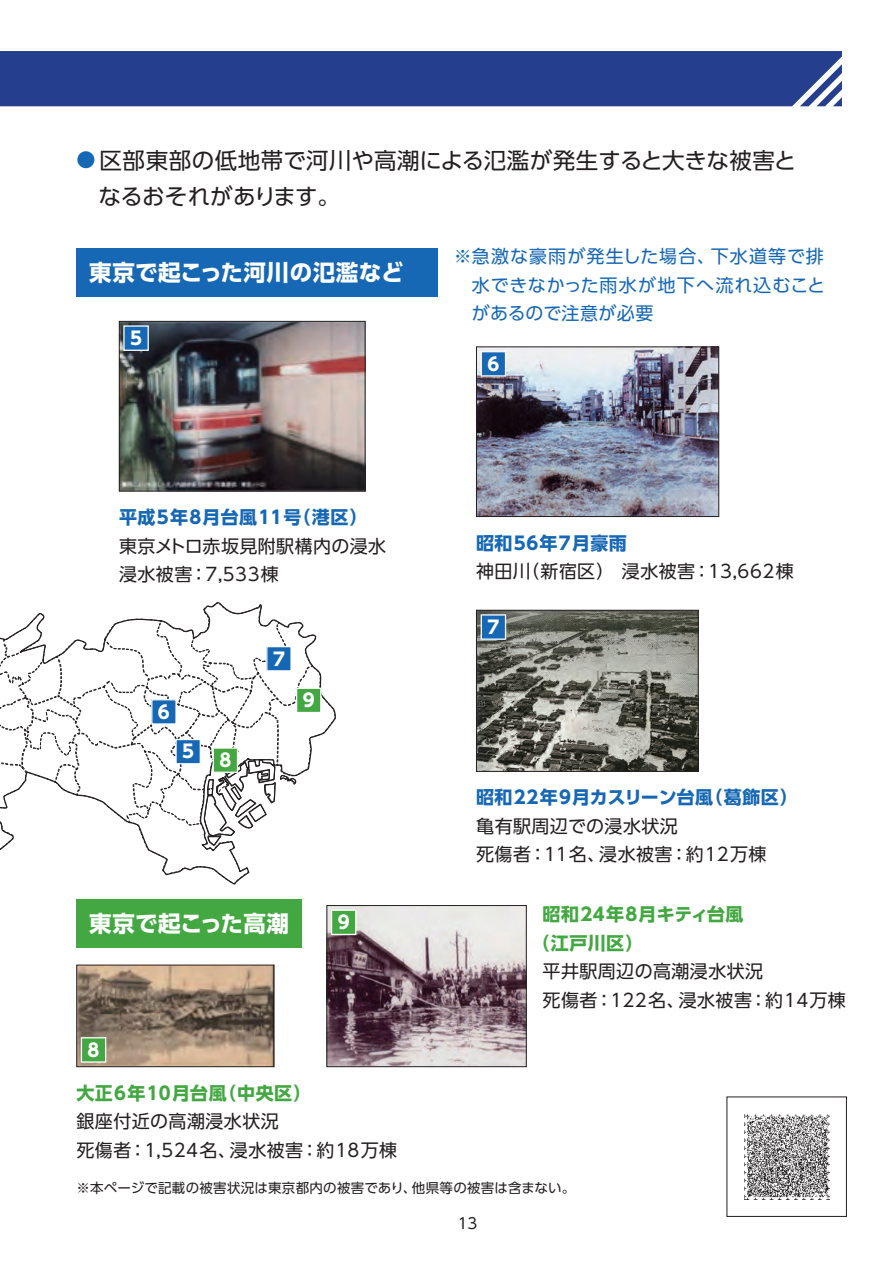
<style>
.page{position:relative;width:893px;height:1263px;background:#fff}
.page>*{position:absolute;margin:0;border:0;box-sizing:border-box;transform-origin:0 0}
.基_本文_15pt{font:22.5px/36px "UD Shin Go Pro";letter-spacing:.01em;color:#231f20}
.基_本文_15pt-2{font:700 22.5px "UD Shin Go Pro";letter-spacing:.015em;color:#fff}
.基_キャプション_12pt{font:18px "UD Shin Go Pro";letter-spacing:.025em;color:#231f20}
.基_キャプション_12pt-2{font:18px/28.5px "UD Shin Go Pro";letter-spacing:.045em;color:#1768b4;text-align:justify}
.基_キャプション_12pt-3{font:700 18px "UD Shin Go Pro";letter-spacing:.025em;color:#43a842}
.基_キャプション_12pt-4{font:700 18px "UD Shin Go Pro";letter-spacing:.025em;color:#1768b4}
.基_キャプション_12pt-5{font:700 18px "UD Shin Go Pro";letter-spacing:.055em;color:#1768b4}
.基_キャプション_12pt-6{font:700 18px "UD Shin Go Pro";color:#fff}
.基_キャプション_12pt-7{font:700 18px "UD Shin Go Pro";letter-spacing:.05em;color:#1768b4}
.t1{font:15px "UD Shin Go Pro";color:#231f20}
.基_キャプション_9pt{font:13.5px "UD Shin Go Pro";letter-spacing:.02em;color:#231f20}
.s1{font-size:19.2px;color:#1768b4}
</style>
<div class="page">
<svg style="left:0;top:602px;width:336px;height:306px"></svg>
<svg style="left:726px;top:1096px;width:121px;height:121px"></svg>
<img style="left:744px;top:1114px;width:85px;height:85px">
<div style="left:77px;top:248px;width:361px;height:48px;background:#1768b4"></div>
<img style="left:121px;top:323px;width:242px;height:166px">
<div style="left:119px;top:321px;width:246px;height:170px;border:1px solid #231f20"></div>
<img style="left:478px;top:349px;width:239px;height:166px">
<div style="left:476px;top:347px;width:243px;height:170px;border:1px solid #231f20"></div>
<img style="left:478px;top:612px;width:218px;height:158px">
<div style="left:476px;top:610px;width:222px;height:162px;border:1px solid #231f20"></div>
<img style="left:329px;top:907px;width:195px;height:158px">
<div style="left:327px;top:905px;width:199px;height:162px;border:1px solid #231f20"></div>
<img style="left:79px;top:967px;width:193px;height:98px">
<div style="left:77px;top:965px;width:197px;height:102px;border:1px solid #231f20"></div>
<div style="left:0;top:51px;width:842px;height:55px;background:#253f8e"></div>
<div style="left:77px;top:900px;width:225px;height:48px;background:#43a842"></div>
<div style="left:124px;top:326px;width:24px;height:24px;background:#1768b4"></div>
<div style="left:123px;top:325px;width:26px;height:26px;border:1px solid #fff"></div>
<div style="left:176px;top:739px;width:24px;height:25px;background:#1768b4"></div>
<div style="left:175px;top:739px;width:26px;height:25px;border:1px solid #fff"></div>
<div style="left:481px;top:352px;width:24px;height:24px;background:#1768b4"></div>
<div style="left:481px;top:351px;width:25px;height:26px;border:1px solid #fff"></div>
<div style="left:152px;top:700px;width:24px;height:24px;background:#1768b4"></div>
<div style="left:151px;top:699px;width:26px;height:26px;border:1px solid #fff"></div>
<div style="left:481px;top:615px;width:24px;height:24px;background:#1768b4"></div>
<div style="left:481px;top:614px;width:25px;height:26px;border:1px solid #fff"></div>
<div style="left:267px;top:647px;width:24px;height:24px;background:#1768b4"></div>
<div style="left:266px;top:646px;width:26px;height:25px;border:1px solid #fff"></div>
<div style="left:81px;top:1038px;width:25px;height:24px;background:#43a842"></div>
<div style="left:81px;top:1037px;width:25px;height:26px;border:1px solid #fff"></div>
<div style="left:213px;top:748px;width:24px;height:24px;background:#43a842"></div>
<div style="left:213px;top:747px;width:25px;height:26px;border:1px solid #fff"></div>
<div style="left:332px;top:910px;width:24px;height:24px;background:#43a842"></div>
<div style="left:331px;top:909px;width:25px;height:26px;border:1px solid #fff"></div>
<div style="left:297px;top:688px;width:24px;height:24px;background:#43a842"></div>
<div style="left:296px;top:688px;width:25px;height:25px;border:1px solid #fff"></div>
<p class="基_本文_15pt" style="left:99px;top:141px;width:699px;text-indent:-22px"><span class="s1">●</span> 区部東部の低地帯で河川や高潮による氾濫が発生すると大きな被害となるおそれがあります。</p>
<p class="基_本文_15pt-2" style="left:89px;top:254px;width:315px">東京で起こった河川の氾濫など</p>
<p class="基_キャプション_12pt-6" style="left:130px;top:323px;width:13px">5</p>
<p class="基_キャプション_12pt-2" style="left:472px;top:242px;width:355px;text-indent:-18px">※急激な豪雨が発生した場合、下水道等で排水できなかった雨水が地下へ流れ込むことがあるので注意が必要</p>
<p class="基_キャプション_12pt-6" style="left:487px;top:349px;width:13px">6</p>
<p class="基_キャプション_12pt-5" style="left:119px;top:503px;width:258px">平成5年8月台風11号（港区）　</p>
<p class="基_キャプション_12pt" style="left:119px;top:531px;width:269px">東京メトロ赤坂見附駅構内の浸水</p>
<p class="基_キャプション_12pt" style="left:119px;top:560px;width:161px">浸水被害：7,533棟</p>
<p class="基_キャプション_12pt-6" style="left:158px;top:697px;width:13px">6</p>
<p class="基_キャプション_12pt-6" style="left:182px;top:737px;width:13px">5</p>
<p class="基_キャプション_12pt-6" style="left:219px;top:745px;width:13px">8</p>
<p class="基_キャプション_12pt-6" style="left:273px;top:644px;width:13px">7</p>
<p class="基_キャプション_12pt-6" style="left:303px;top:686px;width:13px">9</p>
<p class="基_本文_15pt-2" style="left:89px;top:905px;width:201px">東京で起こった高潮</p>
<p class="基_キャプション_12pt-6" style="left:88px;top:1035px;width:13px">8</p>
<p class="基_キャプション_12pt-6" style="left:338px;top:908px;width:13px">9</p>
<p class="基_キャプション_12pt-7" style="left:476px;top:528px;width:152px">昭和56年7月豪雨</p>
<p class="基_キャプション_12pt" style="left:476px;top:557px;width:319px">神田川（新宿区）　浸水被害：13,662棟</p>
<p class="基_キャプション_12pt-6" style="left:487px;top:612px;width:13px">7</p>
<p class="基_キャプション_12pt-4" style="left:476px;top:783px;width:323px">昭和22年9月カスリーン台風（葛飾区）</p>
<p class="基_キャプション_12pt" style="left:476px;top:811px;width:203px">亀有駅周辺での浸水状況</p>
<p class="基_キャプション_12pt" style="left:476px;top:840px;width:292px">死傷者：11名、浸水被害：約12万棟</p>
<p class="基_キャプション_12pt-3" style="left:543px;top:899px;width:202px">昭和24年8月キティ台風</p>
<p class="基_キャプション_12pt-3" style="left:532px;top:928px;width:113px">（江戸川区）</p>
<p class="基_キャプション_12pt" style="left:543px;top:957px;width:222px">平井駅周辺の高潮浸水状況</p>
<p class="基_キャプション_12pt" style="left:543px;top:985px;width:305px">死傷者：122名、浸水被害：約14万棟</p>
<p class="基_キャプション_12pt-3" style="left:77px;top:1078px;width:236px">大正6年10月台風（中央区）</p>
<p class="基_キャプション_12pt" style="left:76px;top:1107px;width:204px">銀座付近の高潮浸水状況</p>
<p class="基_キャプション_12pt" style="left:76px;top:1135px;width:322px">死傷者：1,524名、浸水被害：約18万棟</p>
<p class="基_キャプション_9pt" style="left:76px;top:1177px;width:500px">※本ページで記載の被害状況は東京都内の被害であり、他県等の被害は含まない。</p>
<p class="t1" style="left:458px;top:1211px;width:21px">13</p>
</div>
